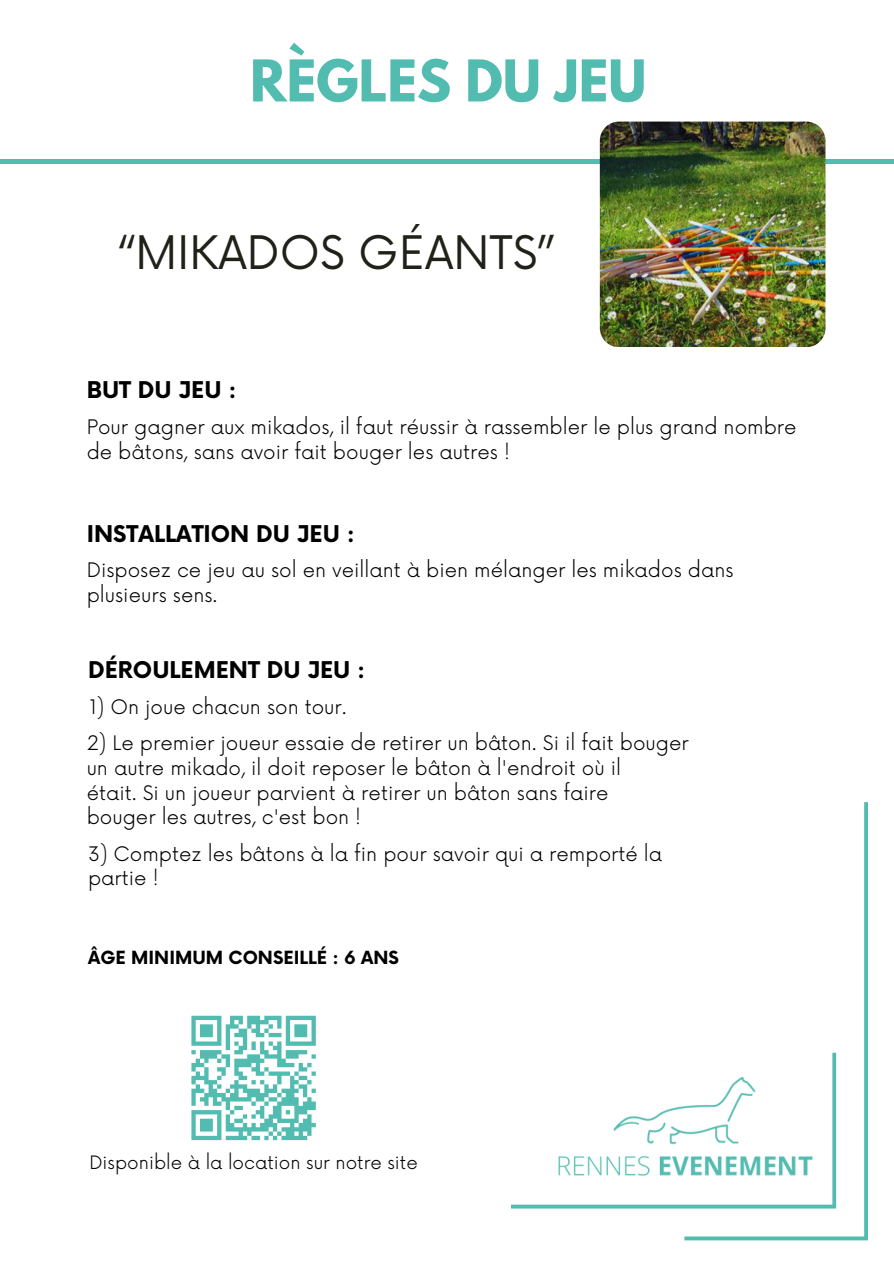
<style>
.page{position:relative;width:894px;height:1264px;background:#fff}
.page>*{position:absolute;margin:0;border:0;box-sizing:border-box;transform-origin:0 0}
.t1{font:700 51px "League Spartan";color:#53bcb0}
.t2{font:45px "Now";color:#202219}
.t3{font:700 22.5px "Now";color:#000}
.t4{font:300 19.5px/24.8px "Now";color:#000}
.t5{font:300 18px "Now";color:#000}
.t6{font:700 17.7px "Now";color:#000}
</style>
<div class="page">
<svg style="left:684px;top:802px;width:183px;height:438px"></svg>
<svg style="left:511px;top:1052px;width:324px;height:156px"></svg>
<div style="left:0;top:159px;width:893px;height:5px;background:#53bcb0"></div>
<img style="left:556px;top:1077px;width:256px;height:105px">
<svg style="left:191px;top:1015px;width:125px;height:126px"></svg>
<img style="left:599px;top:122px;width:226px;height:225px;border-radius:19px">
<h1 class="t1" style="left:250px;top:56px;width:397px">RÈGLES DU JEU</h1>
<h2 class="t2" style="left:118px;top:227px;width:439px">“MIKADOS GÉANTS”</h2>
<p class="t3" style="left:87px;top:377px;width:151px">BUT DU JEU :</p>
<p class="t4" style="left:87px;top:415px;width:711px">Pour gagner aux mikados, il faut réussir à rassembler le plus grand nombre de bâtons, sans avoir fait bouger les autres !</p>
<p class="t3" style="left:87px;top:521px;width:269px">INSTALLATION DU JEU :</p>
<p class="t4" style="left:87px;top:559px;width:648px">Disposez ce jeu au sol en veillant à bien mélanger les mikados dans plusieurs sens.</p>
<p class="t3" style="left:88px;top:658px;width:278px">DÉROULEMENT DU JEU :</p>
<p class="t4" style="left:89px;top:695px;width:259px">1) On joue chacun son tour.</p>
<p class="t4" style="left:87px;top:731px;width:603px">2) Le premier joueur essaie de retirer un bâton. Si il fait bouger un autre mikado, il doit reposer le bâton à l'endroit où il<br>était. Si un joueur parvient à retirer un bâton sans faire<br>bouger les autres, c'est bon !</p>
<p class="t4" style="left:88px;top:842px;width:575px">3) Comptez les bâtons à la fin pour savoir qui a remporté la partie !</p>
<p class="t6" style="left:88px;top:947px;width:312px">ÂGE MINIMUM CONSEILLÉ : 6 ANS</p>
<p class="t5" style="left:89px;top:1152px;width:330px">Disponible à la location sur notre site</p>
</div>
